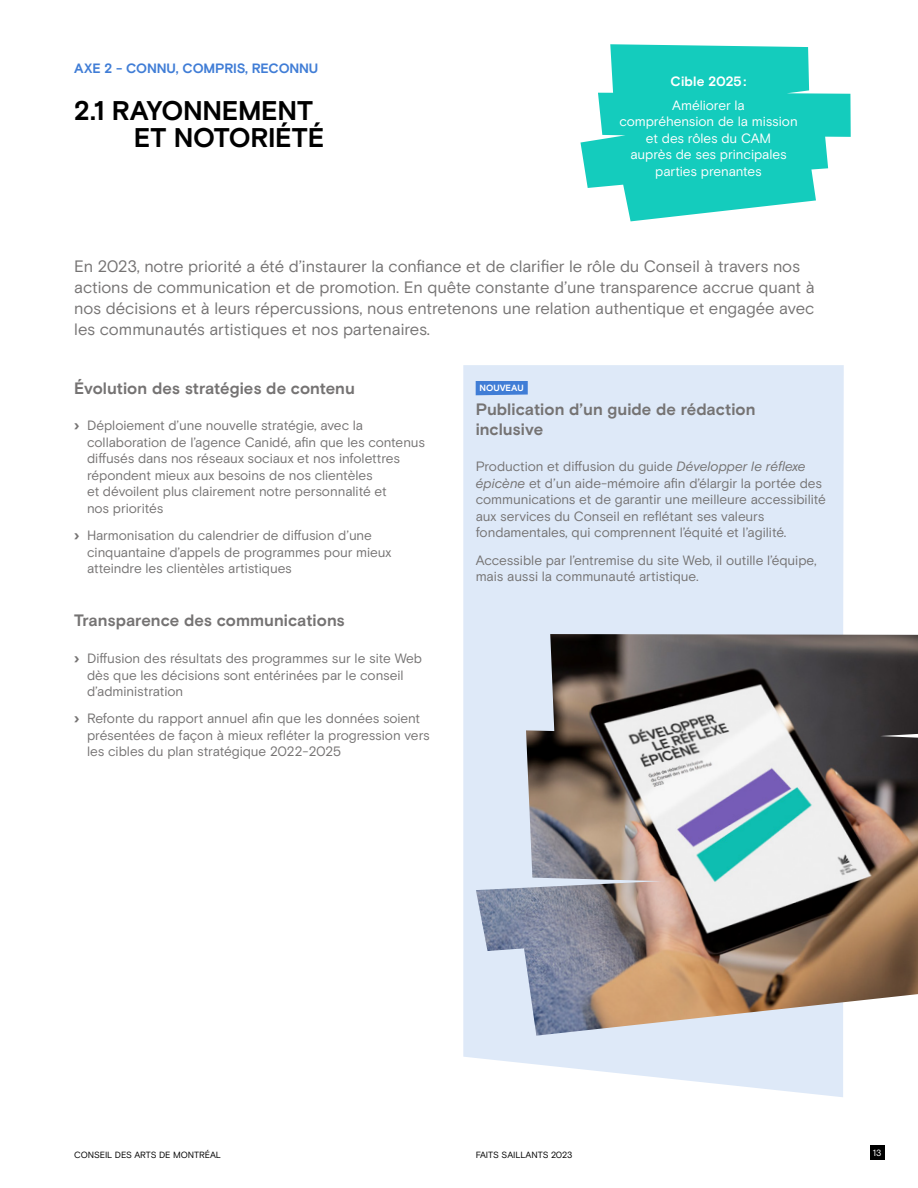
<style>
.page{position:relative;width:918px;height:1188px;background:#fff}
.page>*{position:absolute;margin:0;border:0;box-sizing:border-box;transform-origin:0 0}
.t1{font:700 27px/27px "Basis Grotesque Pro";letter-spacing:-.01em;color:#000}
.t2{font:16.5px/21px "Basis Grotesque Pro";letter-spacing:-.01em;color:#757373}
.t3{font:700 16.5px/19.5px "Basis Grotesque Pro";letter-spacing:.005em;color:#757373}
.t4{font:13.5px/16.5px "Basis Grotesque Pro";letter-spacing:-.005em;color:#757373}
.t5{font:13.5px/16.5px "Basis Grotesque Pro";letter-spacing:-.01em;color:#fff;text-align:center}
.t6{font:700 13.5px "Basis Grotesque Pro";letter-spacing:-.01em;color:#407dd6}
.t7{font:700 13.5px "Basis Grotesque Pro";letter-spacing:.01em;color:#fff}
.t8{font:9px "Basis Grotesque Pro";letter-spacing:-.01em;color:#000}
.t9{font:700 9px "Basis Grotesque Pro";color:#fff}
.t10{font:9px "Basis Grotesque Pro";color:#fff}
.s1{font-weight:900}
.s2{font-style:italic}
</style>
<div class="page">
<svg style="left:580px;top:44px;width:271px;height:177px;fill:#14ccbd"></svg>
<div style="left:463px;top:365px;width:381px;height:732px;background:#dee9f8"></div>
<svg style="left:476px;top:381px;width:52px;height:14px"></svg>
<img style="left:476px;top:634px;width:442px;height:402px">
<div style="left:870px;top:1145px;width:15px;height:15px;background:#000"></div>
<p class="t6" style="left:74px;top:60px;width:246px">AXE 2 - CONNU, COMPRIS, RECONNU</p>
<h1 class="t1" style="left:134px;top:98px;width:192px;text-indent:-60px">2.1 RAYONNEMENT<br>ET NOTORIÉTÉ</h1>
<p class="t7" style="left:671px;top:74px;width:77px">Cible 2025:</p>
<p class="t5" style="left:619px;top:97px;width:180px">Améliorer la<br>compréhension de la mission et des rôles du CAM<br>auprès de ses principales parties prenantes</p>
<p class="t2" style="left:74px;top:256px;width:742px">En 2023, notre priorité a été d’instaurer la confiance et de clarifier le rôle du Conseil à travers nos actions de communication et de promotion. En quête constante d’une transparence accrue quant à nos décisions et à leurs répercussions, nous entretenons une relation authentique et engagée avec les communautés artistiques et nos partenaires.</p>
<p class="t3" style="left:74px;top:379px;width:282px">Évolution des stratégies de contenu</p>
<p class="t4" style="left:87px;top:418px;width:339px;text-indent:-13px"><span class="s1">›</span> Déploiement d’une nouvelle stratégie, avec la collaboration de l’agence Canidé, afin que les contenus diffusés dans nos réseaux sociaux et nos infolettres répondent mieux aux besoins de nos clientèles<br>et dévoilent plus clairement notre personnalité et<br>nos priorités</p>
<p class="t4" style="left:87px;top:527px;width:306px;text-indent:-13px"><span class="s1">›</span> Harmonisation du calendrier de diffusion d’une cinquantaine d’appels de programmes pour mieux atteindre les clientèles artistiques</p>
<p class="t3" style="left:74px;top:611px;width:272px">Transparence des communications</p>
<p class="t4" style="left:87px;top:650px;width:337px;text-indent:-13px"><span class="s1">›</span> Diffusion des résultats des programmes sur le site Web dès que les décisions sont entérinées par le conseil d’administration</p>
<p class="t4" style="left:87px;top:711px;width:344px;text-indent:-13px"><span class="s1">›</span> Refonte du rapport annuel afin que les données soient présentées de façon à mieux refléter la progression vers les cibles du plan stratégique 2022-2025</p>
<p class="t9" style="left:480px;top:383px;width:46px">NOUVEAU</p>
<p class="t3" style="left:476px;top:400px;width:281px">Publication d’un guide de rédaction inclusive</p>
<p class="t4" style="left:476px;top:459px;width:352px">Production et diffusion du guide <span class="s2">Développer le réflexe épicène</span> et d’un aide-mémoire afin d’élargir la portée des communications et de garantir une meilleure accessibilité aux services du Conseil en reflétant ses valeurs fondamentales, qui comprennent l’équité et l’agilité.</p>
<p class="t4" style="left:476px;top:552px;width:342px">Accessible par l’entremise du site Web, il outille l’équipe, mais aussi la communauté artistique.</p>
<p class="t8" style="left:74px;top:1149px;width:148px">CONSEIL DES ARTS DE MONTRÉAL</p>
<p class="t8" style="left:476px;top:1149px;width:98px">FAITS SAILLANTS 2023</p>
<p class="t10" style="left:873px;top:1148px;width:10px">13</p>
</div>
